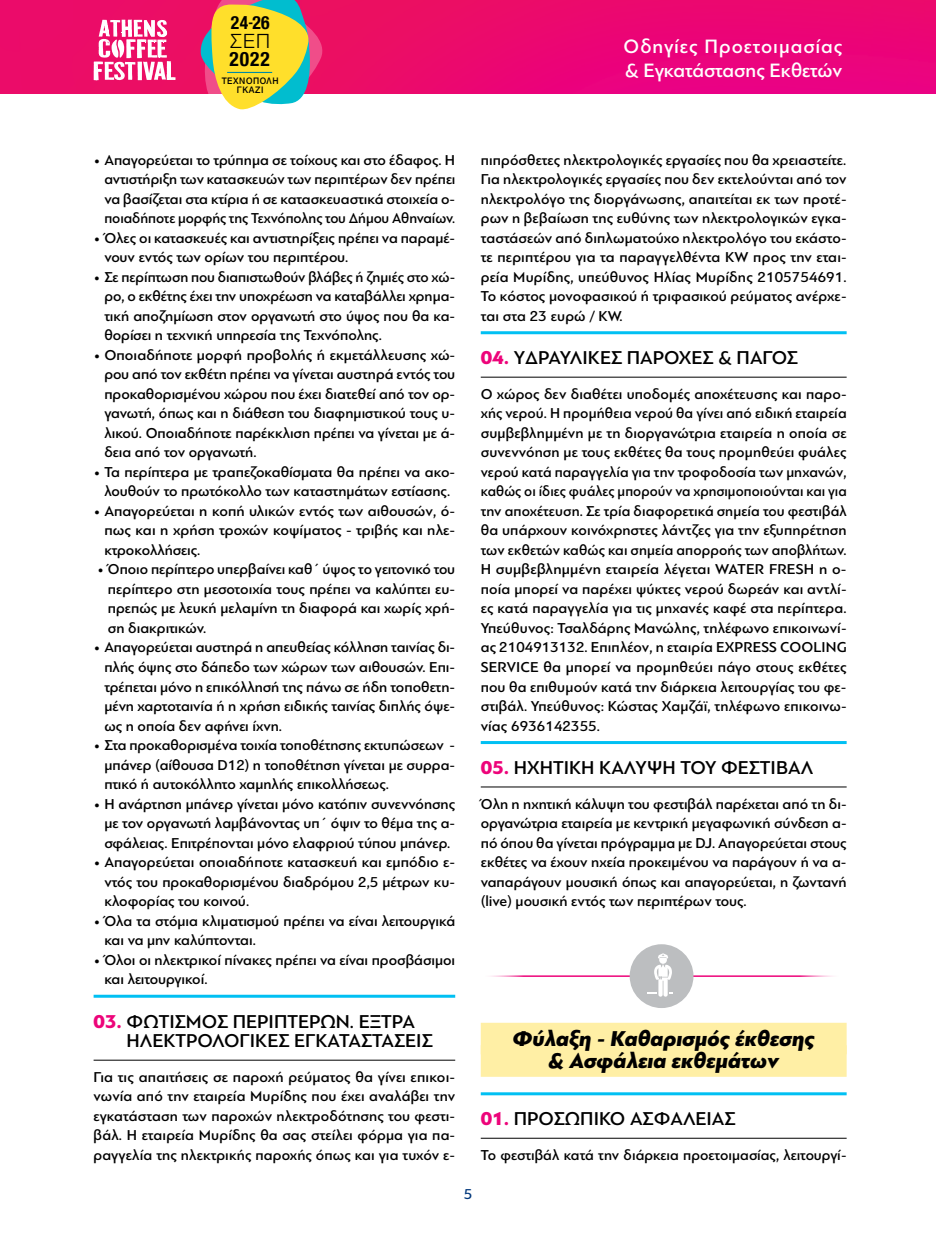
<style>
.page{position:relative;width:936px;height:1234px;background:#fff}
.page>*{position:absolute;margin:0;border:0;box-sizing:border-box;transform-origin:0 0}
.t1{font:italic 900 22.5px/22.5px "PF Bague Sans Pro";color:#000;text-align:center}
.t2{font:300 21.15px "Helvetica Neue Greek";color:#000}
.t3{font:500 20.25px/24px "PF Bague Sans Pro";letter-spacing:.03em;color:#fff}
.t4{font:700 condensed 19.95px "Helvetica Neue";color:#000}
.t5{font:500 19.5px/19.5px "PF Bague Sans Pro";color:#000}
.t6{font:700 condensed 18.3px "Helvetica Neue";color:#000;scale:.96 1}
.t7{font:500 15px/19.5px "PF Bague Sans Pro";color:#000;text-align:justify}
.t8{font:500 15px "PF Bague Sans Pro";color:#00377b}
.t9{font:500 9.75px/9px "Helvetica Neue Greek";letter-spacing:.06em;color:#000;text-align:center;scale:.94 1}
.s1{font-size:13.05px}
.s2{font-weight:900;color:#ed047a}
</style>
<div class="page">
<hr style="left:94px;top:994px;width:361px;height:3px;background:#00c0f3">
<hr style="left:94px;top:1059px;width:361px;height:1px;background:#000">
<hr style="left:480px;top:331px;width:366px;height:3px;background:#00c0f3">
<hr style="left:480px;top:377px;width:366px;height:1px;background:#000">
<hr style="left:480px;top:740px;width:366px;height:3px;background:#00c0f3">
<hr style="left:480px;top:786px;width:366px;height:1px;background:#000">
<div style="left:480px;top:1022px;width:366px;height:32px;background:#ffefa5"></div>
<div style="left:480px;top:1045px;width:366px;height:31px;background:#ffefa5"></div>
<hr style="left:480px;top:1091px;width:366px;height:3px;background:#00c0f3">
<hr style="left:480px;top:1137px;width:366px;height:1px;background:#000">
<hr style="left:480px;top:975px;width:362px;height:1px;background:#ed047a">
<div style="left:629px;top:944px;width:64px;height:63px;background:#bcbec0;border-radius:50%"></div>
<svg style="left:647px;top:953px;width:25px;height:43px"></svg>
<img style="left:0;top:0;width:935px;height:94px">
<svg style="left:94px;top:17px;width:81px;height:63px"></svg>
<svg style="left:199px;top:0;width:129px;height:110px;background:#d8b063"></svg>
<hr style="left:227px;top:72px;width:45px;height:1px;background:#008ba5">
<p class="t6" style="left:231px;top:8px;width:42px">24<span class="s1">-</span>26</p>
<h2 class="t2" style="left:230px;top:29px;width:41px">ΣΕΠ</h2>
<h3 class="t4" style="left:230px;top:43px;width:42px">2022</h3>
<p class="t9" style="left:222px;top:76px;width:62px">ΤΕΧΝΌΠΟΛΗ<br>ΓΚΑΖΙ</p>
<h3 class="t3" style="left:623px;top:35px;width:220px">Οδηγίες Προετοιμασίας &amp; Εγκατάστασης Εκθετών</h3>
<p class="t7" style="left:104px;top:150px;width:352px;text-indent:-11px">• Απαγορεύεται το τρύπημα σε τοίχους και στο έδαφος. Η αντιστήριξη των κατασκευών των περιπτέρων δεν πρέπει να βασίζεται στα κτίρια ή σε κατασκευαστικά στοιχεία ο&shy;ποιαδήποτε μορφής της Τεχνόπολης του Δήμου Αθηναίων.</p>
<p class="t7" style="left:104px;top:228px;width:352px;text-indent:-11px">• Όλες οι κατασκευές και αντιστηρίξεις πρέπει να παραμέ&shy;νουν εντός των ορίων του περιπτέρου.</p>
<p class="t7" style="left:104px;top:267px;width:352px;text-indent:-11px">• Σε περίπτωση που διαπιστωθούν βλάβες ή ζημιές στο χώ&shy;ρο, ο εκθέτης έχει την υποχρέωση να καταβάλλει χρημα&shy;τική αποζημίωση στον οργανωτή στο ύψος που θα κα&shy;θορίσει η τεχνική υπηρεσία της Τεχνόπολης.</p>
<p class="t7" style="left:104px;top:345px;width:352px;text-indent:-11px">• Οποιαδήποτε μορφή προβολής ή εκμετάλλευσης χώ&shy;ρου από τον εκθέτη πρέπει να γίνεται αυστηρά εντός του προκαθορισμένου χώρου που έχει διατεθεί από τον ορ&shy;γανωτή, όπως και η διάθεση του διαφημιστικού τους υ&shy;λικού. Οποιαδήποτε παρέκκλιση πρέπει να γίνεται με ά&shy;δεια από τον οργανωτή.</p>
<p class="t7" style="left:94px;top:462px;width:363px;text-align:center">• Τα περίπτερα με τραπεζοκαθίσματα θα πρέπει να ακο&shy;λουθούν το πρωτόκολλο των καταστημάτων εστίασης.</p>
<p class="t7" style="left:104px;top:501px;width:352px;text-indent:-11px">• Απαγορεύεται η κοπή υλικών εντός των αιθουσών, ό&shy;πως και η χρήση τροχών κοψίματος - τριβής και ηλε&shy;κτροκολλήσεις.</p>
<p class="t7" style="left:108px;top:559px;width:349px;text-indent:-11px">• Όποιο περίπτερο υπερβαίνει καθ΄ ύψος το γειτονικό του περίπτερο στη μεσοτοιχία τους πρέπει να καλύπτει ευ&shy;πρεπώς με λευκή μελαμίνη τη διαφορά και χωρίς χρή&shy;ση διακριτικών.</p>
<p class="t7" style="left:104px;top:637px;width:352px;text-indent:-11px">• Απαγορεύεται αυστηρά η απευθείας κόλληση ταινίας δι&shy;πλής όψης στο δάπεδο των χώρων των αιθουσών. Επι&shy;τρέπεται μόνο η επικόλλησή της πάνω σε ήδη τοποθετη&shy;μένη χαρτοταινία ή η χρήση ειδικής ταινίας διπλής όψε&shy;ως η οποία δεν αφήνει ίχνη.</p>
<p class="t7" style="left:104px;top:735px;width:352px;text-indent:-11px">• Στα προκαθορισμένα τοιχία τοποθέτησης εκτυπώσεων - μπάνερ (αίθουσα D12) η τοποθέτηση γίνεται με συρρα&shy;πτικό ή αυτοκόλλητο χαμηλής επικολλήσεως.</p>
<p class="t7" style="left:104px;top:793px;width:352px;text-indent:-11px">• Η ανάρτηση μπάνερ γίνεται μόνο κατόπιν συνεννόησης με τον οργανωτή λαμβάνοντας υπ΄ όψιν το θέμα της α&shy;σφάλειας. Επιτρέπονται μόνο ελαφριού τύπου μπάνερ.</p>
<p class="t7" style="left:104px;top:852px;width:352px;text-indent:-11px">• Απαγορεύεται οποιαδήποτε κατασκευή και εμπόδιο ε&shy;ντός του προκαθορισμένου διαδρόμου 2,5 μέτρων κυ&shy;κλοφορίας του κοινού.</p>
<p class="t7" style="left:104px;top:910px;width:352px;text-indent:-11px">• Όλα τα στόμια κλιματισμού πρέπει να είναι λειτουργικά και να μην καλύπτονται.</p>
<p class="t7" style="left:104px;top:949px;width:352px;text-indent:-11px">• Όλοι οι ηλεκτρικοί πίνακες πρέπει να είναι προσβάσιμοι και λειτουργικοί.</p>
<h3 class="t5" style="left:127px;top:1011px;width:307px;text-indent:-33px"><span class="s2">03.</span> ΦΩΤΙΣΜΌΣ ΠΕΡΙΠΤΈΡΩΝ. ΈΞΤΡΑ<br>ΗΛΕΚΤΡΟΛΟΓΙΚΈΣ ΕΓΚΑΤΑΣΤΆΣΕΙΣ</h3>
<p class="t7" style="left:94px;top:1066px;width:363px">Για τις απαιτήσεις σε παροχή ρεύματος θα γίνει επικοι&shy;νωνία από την εταιρεία Μυρίδης που έχει αναλάβει την εγκατάσταση των παροχών ηλεκτροδότησης του φεστι&shy;βάλ. Η εταιρεία Μυρίδης θα σας στείλει φόρμα για πα&shy;ραγγελία της ηλεκτρικής παροχής όπως και για τυχόν ε-</p>
<p class="t7" style="left:480px;top:150px;width:367px">πιπρόσθετες ηλεκτρολογικές εργασίες που θα χρειαστείτε.<br>Για ηλεκτρολογικές εργασίες που δεν εκτελούνται από τον ηλεκτρολόγο της διοργάνωσης, απαιτείται εκ των προτέ&shy;ρων η βεβαίωση της ευθύνης των ηλεκτρολογικών εγκα&shy;ταστάσεών από διπλωματούχο ηλεκτρολόγο του εκάστο&shy;τε περιπτέρου για τα παραγγελθέντα KW προς την εται&shy;ρεία Μυρίδης, υπεύθυνος Ηλίας Μυρίδης 2105754691.<br>Το κόστος μονοφασικού ή τριφασικού ρεύματος ανέρχε&shy;ται στα 23 ευρώ / ΚW.</p>
<h3 class="t5" style="left:480px;top:348px;width:319px"><span class="s2">04.</span> YΔΡΑΥΛΙΚΈΣ ΠΑΡΟΧΈΣ &amp; ΠΑΓΟΣ</h3>
<p class="t7" style="left:480px;top:384px;width:367px">O χώρος δεν διαθέτει υποδομές αποχέτευσης και παρο&shy;χής νερού. Η προμήθεια νερού θα γίνει από ειδική εταιρεία συμβεβλημμένη με τη διοργανώτρια εταιρεία η οποία σε συνεννόηση με τους εκθέτες θα τους προμηθεύει φυάλες νερού κατά παραγγελία για την τροφοδοσία των μηχανών, καθώς οι ίδιες φυάλες μπορούν να χρησιμοποιούνται και για την αποχέτευση. Σε τρία διαφορετικά σημεία του φεστιβάλ θα υπάρχουν κοινόχρηστες λάντζες για την εξυπηρέτηση των εκθετών καθώς και σημεία απορροής των αποβλήτων.<br>Η συμβεβλημμένη εταιρεία λέγεται WATER FRESH η ο&shy;ποία μπορεί να παρέχει ψύκτες νερού δωρεάν και αντλί&shy;ες κατά παραγγελία για τις μηχανές καφέ στα περίπτερα.<br>Υπεύθυνος: Τσαλδάρης Μανώλης, τηλέφωνο επικοινωνί&shy;ας 2104913132. Επιπλέον, η εταιρία EXPRESS COOLING SERVICE θα μπορεί να προμηθεύει πάγο στους εκθέτες που θα επιθυμούν κατά την διάρκεια λειτουργίας του φε&shy;στιβάλ. Υπεύθυνος: Κώστας Χαμζάϊ, τηλέφωνο επικοινω&shy;νίας 6936142355.</p>
<h3 class="t5" style="left:480px;top:758px;width:334px"><span class="s2">05.</span> HΧΗΤΙΚΉ ΚΆΛΥΨΗ ΤΟΥ ΦΕΣΤΙΒΆΛ</h3>
<p class="t7" style="left:480px;top:793px;width:367px">Όλη η ηχητική κάλυψη του φεστιβάλ παρέχεται από τη δι&shy;οργανώτρια εταιρεία με κεντρική μεγαφωνική σύνδεση α&shy;πό όπου θα γίνεται πρόγραμμα με DJ. Απαγορεύεται στους εκθέτες να έχουν ηχεία προκειμένου να παράγουν ή να α&shy;ναπαράγουν μουσική όπως και απαγορεύεται, η ζωντανή (live) μουσική εντός των περιπτέρων τους.</p>
<h1 class="t1" style="left:512px;top:1027px;width:304px">Φύλαξη - Καθαρισμός έκθεσης &amp; Ασφάλεια εκθεμάτων</h1>
<h3 class="t5" style="left:480px;top:1108px;width:256px"><span class="s2">01.</span> ΠΡΟΣΩΠΙΚΌ ΑΣΦΑΛΕΊΑΣ</h3>
<p class="t7" style="left:480px;top:1144px;width:367px">Το φεστιβάλ κατά την διάρκεια προετοιμασίας, λειτουργί-</p>
<p class="t8" style="left:464px;top:1184px;width:10px">5</p>
</div>
